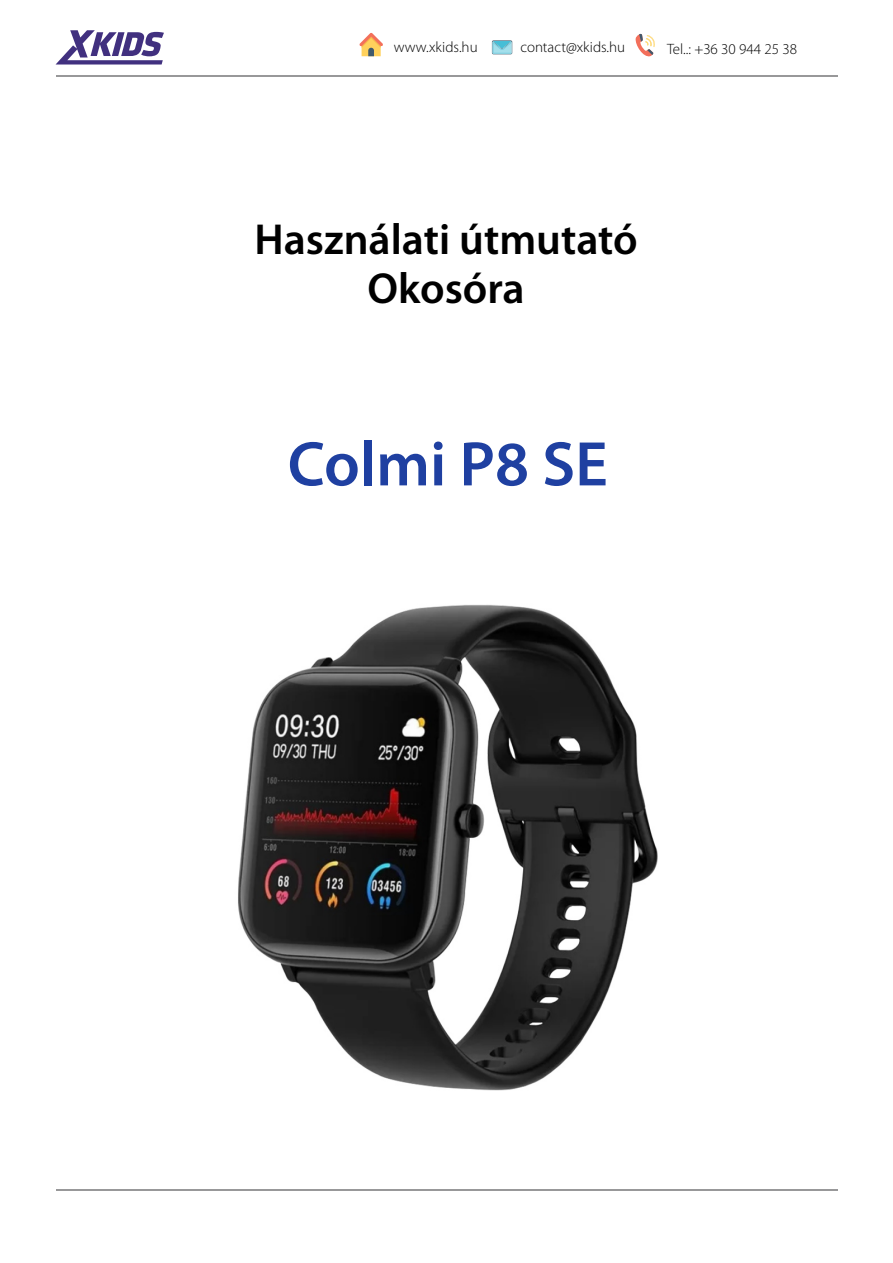
<style>
.page{position:relative;width:893px;height:1263px;background:#fff}
.page>*{position:absolute;margin:0;border:0;box-sizing:border-box;transform-origin:0 0}
.t1{font:600 63.6px "Myriad Pro";color:#1f40a1}
.t2{font:600 43.5px/49.7px "Myriad Pro";color:#000;text-align:center}
.t3{font:300 15px "Myriad Pro";color:#000}
</style>
<div class="page">
<hr style="left:56px;top:76px;width:781px;height:1px;background:#989899">
<svg style="left:56px;top:30px;width:108px;height:35px"></svg>
<svg style="left:635px;top:33px;width:20px;height:24px"></svg>
<svg style="left:492px;top:40px;width:20px;height:14px"></svg>
<svg style="left:359px;top:33px;width:24px;height:23px"></svg>
<hr style="left:56px;top:1189px;width:781px;height:1px;background:#989899">
<img style="left:238px;top:604px;width:420px;height:487px">
<p class="t3" style="left:394px;top:41px;width:85px">www.xkids.hu</p>
<p class="t3" style="left:520px;top:41px;width:106px">contact@xkids.hu</p>
<p class="t3" style="left:667px;top:43px;width:131px">Tel..: +36 30 944 25 38</p>
<h2 class="t2" style="left:255px;top:218px;width:385px">Használati útmutató<br>Okosóra</h2>
<h1 class="t1" style="left:288px;top:438px;width:322px">Colmi P8 SE</h1>
</div>
